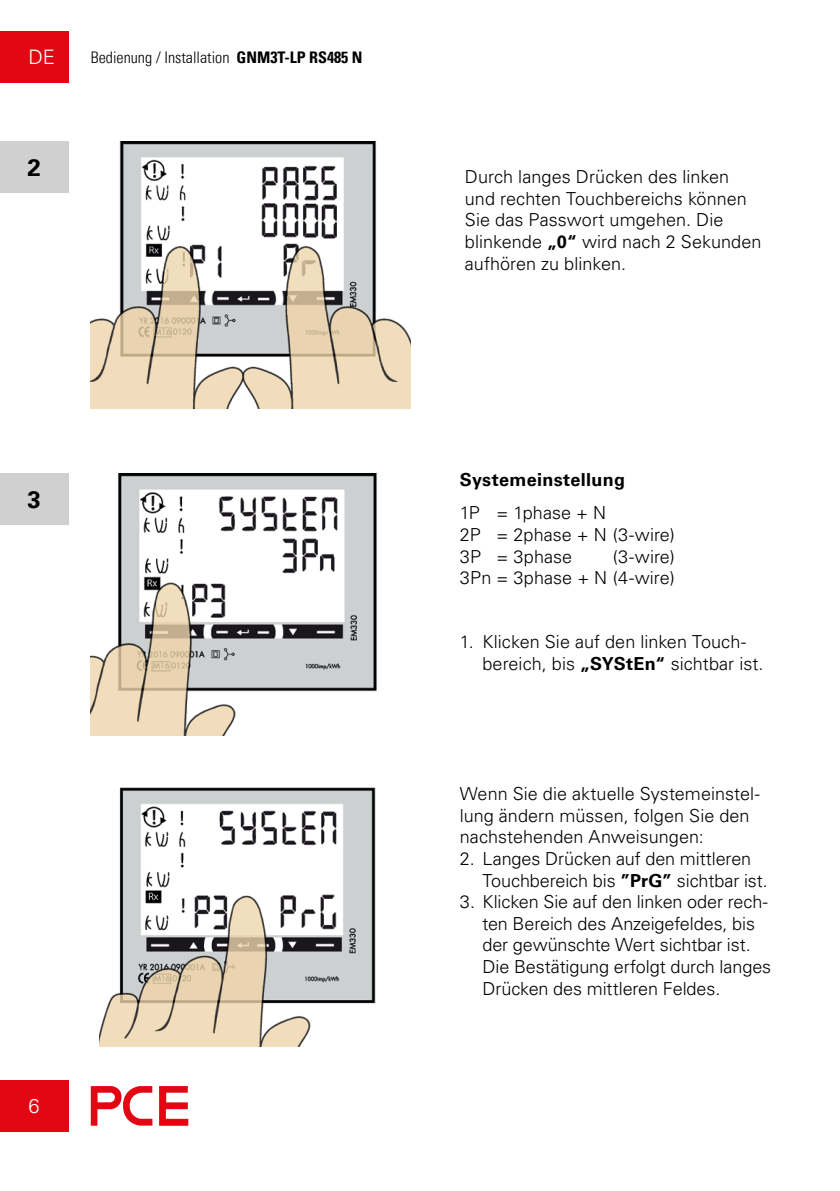
<style>
.page{position:relative;width:840px;height:1191px;background:#fff}
.page>*{position:absolute;margin:0;border:0;box-sizing:border-box;transform-origin:0 0}
.t1{font:700 24px "Univers LT Pro 65";color:#000}
.t2{font:300 20px "Univers LT Pro 45";color:#fff}
.t3{font:300 18px/21.6px "Univers LT Pro 45";color:#000}
.t4{font:700 18px "Univers LT Pro 65";letter-spacing:.015em;color:#000}
.t5{font:300 condensed 16px "Univers LT Pro";color:#000}
.s1{font-weight:700}
.s2{font-family:"Univers LT Pro 65";font-weight:700}
</style>
<div class="page">
<div style="left:0;top:31px;width:68px;height:51px;background:#e30613"></div>
<div style="left:0;top:1080px;width:68px;height:51px;background:#e30613"></div>
<svg style="left:91px;top:1086px;width:97px;height:39px"></svg>
<img style="left:91px;top:473px;width:286px;height:262px">
<img style="left:99px;top:787px;width:277px;height:259px">
<img style="left:91px;top:142px;width:319px;height:266px">
<div style="left:0;top:142px;width:68px;height:51px;background:#d0d0d0"></div>
<div style="left:0;top:473px;width:68px;height:51px;background:#d0d0d0"></div>
<p class="t2" style="left:28px;top:44px;width:28px">DE</p>
<h1 class="t1" style="left:27px;top:151px;width:15px">2</h1>
<p class="t5" style="left:91px;top:46px;width:273px">Bedienung / Installation <span class="s1">GNM3T-LP RS485 N</span></p>
<h1 class="t1" style="left:27px;top:482px;width:15px">3</h1>
<p class="t2" style="left:28px;top:1093px;width:13px">6</p>
<p class="t3" style="left:464px;top:165px;width:298px">Durch langes Drücken des linken und rechten Touchbereichs können<br>Sie das Passwort umgehen. Die blinkende <span class="s2">„0“</span> wird nach 2 Sekunden aufhören zu blinken.</p>
<p class="t4" style="left:459px;top:467px;width:167px">Systemeinstellung</p>
<p class="t3" style="left:459px;top:501px;width:216px">1P = 1phase + N<br>2P = 2phase + N (3-wire)<br>3P = 3phase</p>
<p class="t3" style="left:459px;top:545px;width:216px;text-align:right">(3-wire)<br>3Pn = 3phase + N (4-wire)</p>
<p class="t3" style="left:482px;top:630px;width:282px;text-indent:-23px">1. Klicken Sie auf den linken Touch&shy;bereich, bis <span class="s2">„SYStEn“</span> sichtbar ist.</p>
<p class="t3" style="left:459px;top:782px;width:301px">Wenn Sie die aktuelle Systemeinstel&shy;lung ändern müssen, folgen Sie den nachstehenden Anweisungen:</p>
<p class="t3" style="left:482px;top:847px;width:286px;text-indent:-23px">2. Langes Drücken auf den mittleren<br>Touchbereich bis <span class="s2">”PrG”</span> sichtbar ist.</p>
<p class="t3" style="left:482px;top:890px;width:290px;text-indent:-23px">3. Klicken Sie auf den linken oder rech&shy;ten Bereich des Anzeigefeldes, bis der gewünschte Wert sichtbar ist.<br>Die Bestätigung erfolgt durch langes Drücken des mittleren Feldes.</p>
</div>
